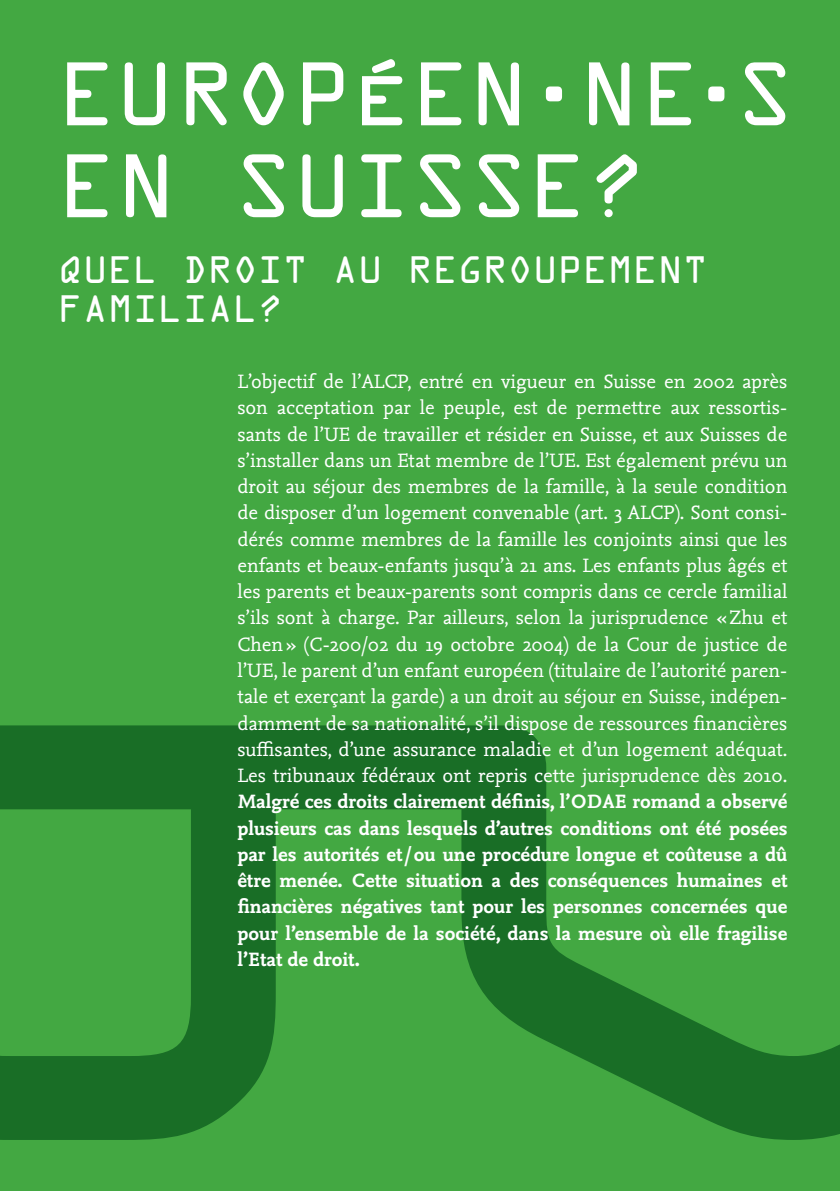
<style>
.page{position:relative;width:840px;height:1191px;background:#fff}
.page>*{position:absolute;margin:0;border:0;box-sizing:border-box;transform-origin:0 0}
.t1{font:80.8px/92px "OCRA Std";color:#fff}
.t2{font:34.4px/39.4px "OCRA Std";color:#fff}
.t3{font:20.2px/26.2px "Nexus Mix";color:#fff;text-align:justify}
.s1{font-weight:700}
</style>
<div class="page">
<div style="left:0;top:0;width:839px;height:1191px;background:#43a842"></div>
<svg style="left:0;top:725px;width:839px;height:415px"></svg>
<p class="t1" style="left:58px;top:56px;width:737px">EUROPÉEN·NE·S<br>EN SUISSE?</p>
<p class="t2" style="left:58px;top:253px;width:651px">QUEL DROIT AU REGROUPEMENT<br>FAMILIAL?</p>
<p class="t3" style="left:237px;top:368px;width:551px">L’objectif de l’ALCP, entré en vigueur en Suisse en 2002 après son acceptation par le peuple, est de permettre aux ressortis&shy;sants de l’UE de travailler et résider en Suisse, et aux Suisses de s’installer dans un Etat membre de l’UE. Est également prévu un droit au séjour des membres de la famille, à la seule condition de disposer d’un logement convenable (art. 3 ALCP). Sont consi&shy;dérés comme membres de la famille les conjoints ainsi que les enfants et beaux-enfants jusqu’à 21 ans. Les enfants plus âgés et les parents et beaux-parents sont compris dans ce cercle familial s’ils sont à charge. Par ailleurs, selon la jurisprudence «Zhu et Chen» (C-200/02 du 19 octobre 2004) de la Cour de justice de l’UE, le parent d’un enfant européen (titulaire de l’autorité paren&shy;tale et exerçant la garde) a un droit au séjour en Suisse, indépen&shy;damment de sa nationalité, s’il dispose de ressources financières suffisantes, d’une assurance maladie et d’un logement adéquat.<br>Les tribunaux fédéraux ont repris cette jurisprudence dès 2010.<br><span class="s1">Malgré ces droits clairement définis, l’ODAE romand a observé plusieurs cas dans lesquels d’autres conditions ont été posées par les autorités et/ou une procédure longue et coûteuse a dû être menée. Cette situation a des conséquences humaines et financières négatives tant pour les personnes concernées que pour l’ensemble de la société, dans la mesure où elle fragilise l’Etat de droit.</span></p>
</div>
